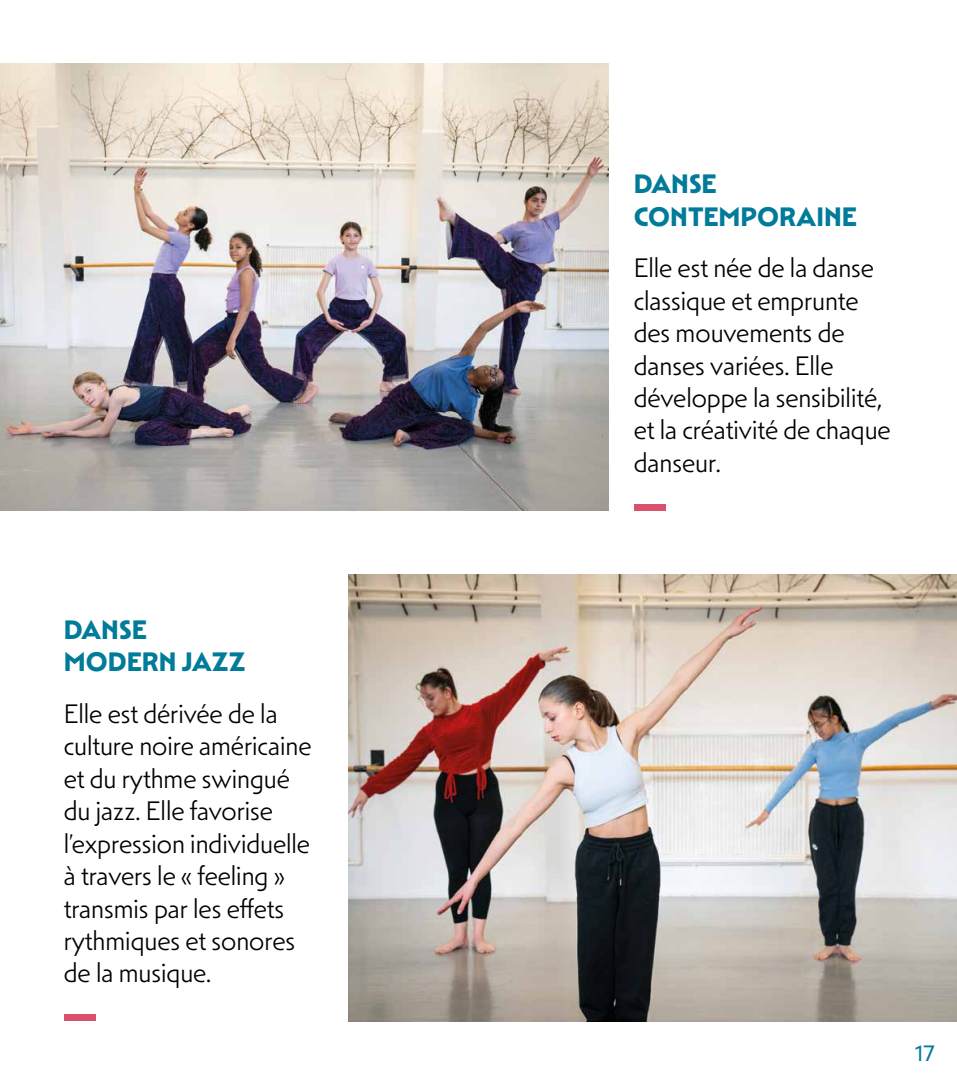
<style>
.page{position:relative;width:957px;height:1085px;background:#fff}
.page>*{position:absolute;margin:0;border:0;box-sizing:border-box;transform-origin:0 0}
.t1{font:300 27px/32.4px "Mendl Sans Dusk";color:#000}
.t2{font:700 27px/32.4px "Mendl Sans Dusk";color:#007b99}
.t3{font:22.5px "Mendl Sans Dusk";color:#007b99}
</style>
<div class="page">
<div style="left:64px;top:1014px;width:32px;height:6px;background:#db516d"></div>
<div style="left:634px;top:503px;width:31px;height:7px;background:#db516d"></div>
<img style="left:348px;top:574px;width:609px;height:446px">
<img style="left:0;top:64px;width:608px;height:446px">
<p class="t2" style="left:64px;top:613px;width:183px">DANSE<br>MODERN JAZZ</p>
<p class="t1" style="left:64px;top:697px;width:249px">Elle est dérivée de la culture noire américaine et du rythme swingué du jazz. Elle favorise l’expression individuelle à travers le « feeling » transmis par les effets rythmiques et sonores de la musique.</p>
<p class="t2" style="left:634px;top:167px;width:225px">DANSE<br>CONTEMPORAINE</p>
<p class="t1" style="left:634px;top:251px;width:258px">Elle est née de la danse classique et emprunte des mouvements de danses variées. Elle développe la sensibilité, et la créativité de chaque danseur.</p>
<p class="t3" style="left:914px;top:1039px;width:22px">17</p>
</div>
